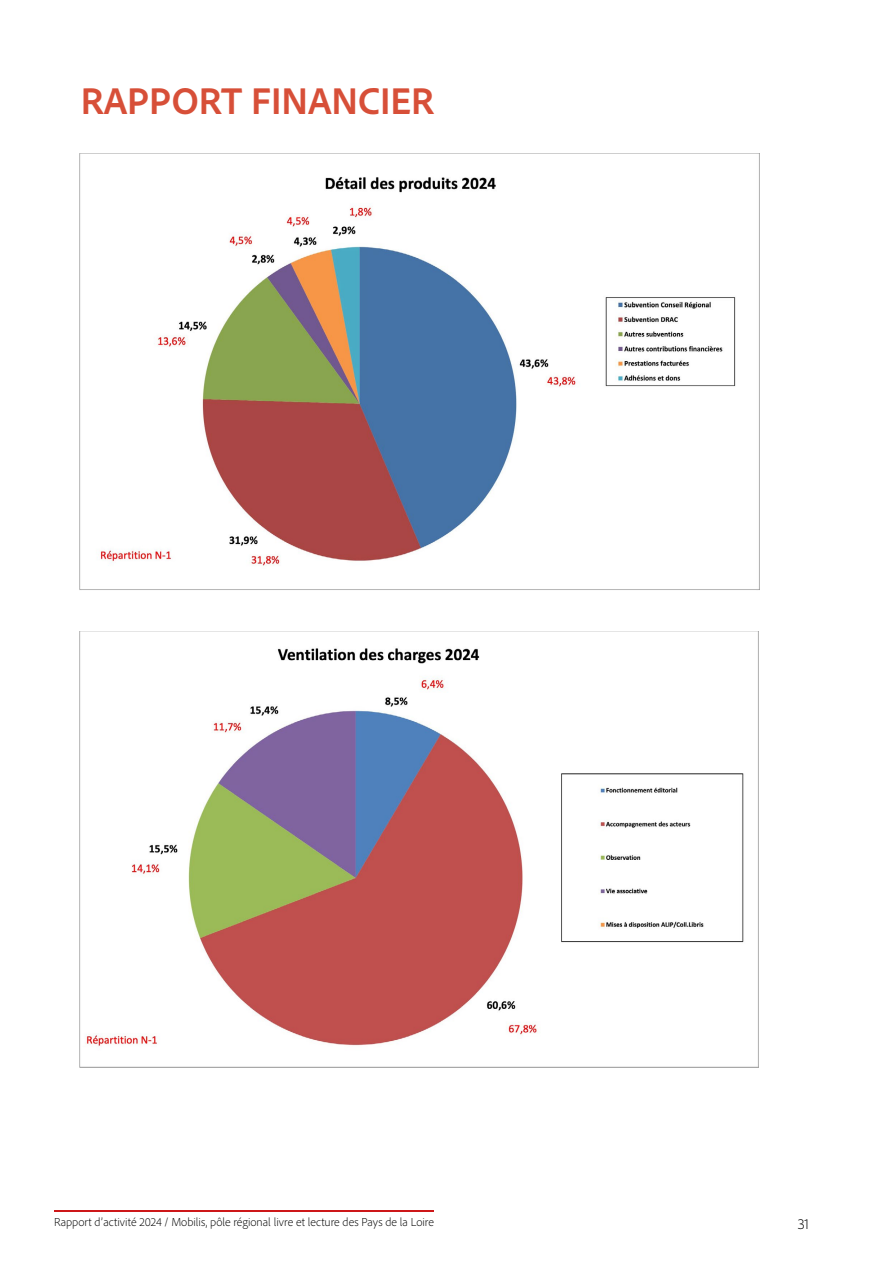
<style>
.page{position:relative;width:893px;height:1263px;background:#fff}
.page>*{position:absolute;margin:0;border:0;box-sizing:border-box;transform-origin:0 0}
.t1{font:700 39px "Adobe Clean";color:#d74f38}
.t2{font:300 15px "Adobe Clean";color:#000}
.t3{font:300 12px "Adobe Clean";color:#000}
</style>
<div class="page">
<hr style="left:54px;top:1211px;width:380px;height:1px;background:#cd1719">
<img style="left:79px;top:153px;width:681px;height:437px">
<img style="left:79px;top:631px;width:679px;height:437px">
<h1 class="t1" style="left:81px;top:75px;width:355px">RAPPORT FINANCIER</h1>
<p class="t3" style="left:54px;top:1215px;width:381px">Rapport d’activité 2024 / Mobilis, pôle régional livre et lecture des Pays de la Loire</p>
<p class="t2" style="left:798px;top:1214px;width:13px">31</p>
</div>
